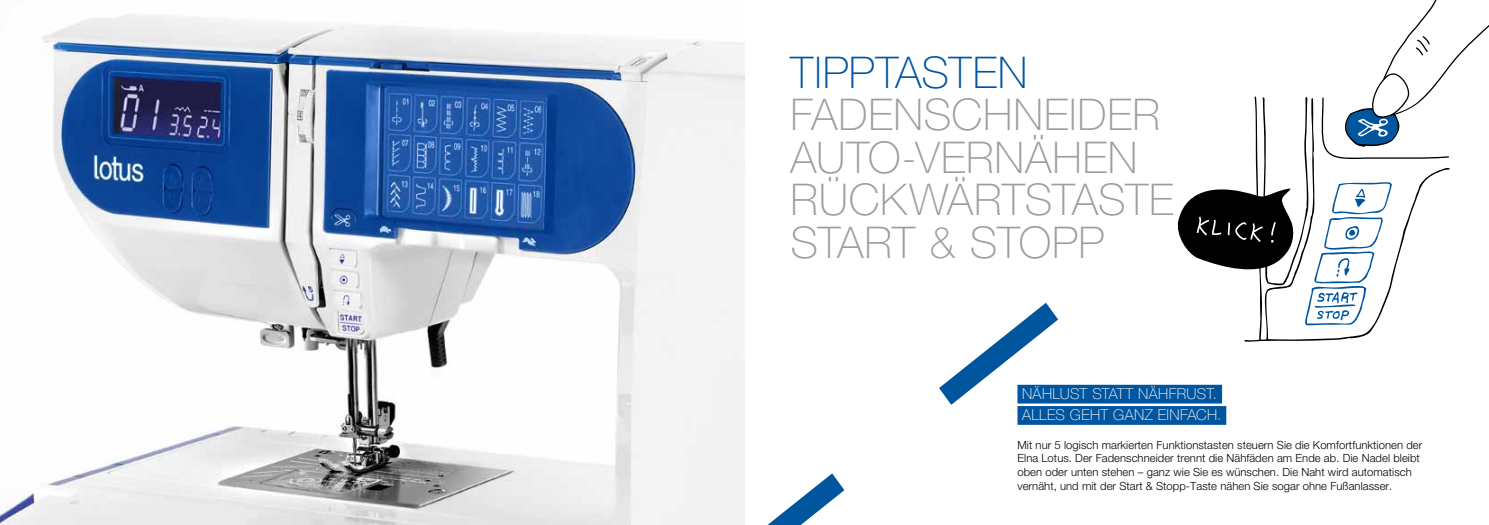
<style>
.page{position:relative;width:1489px;height:525px;background:#fff}
.page>*{position:absolute;margin:0;border:0;box-sizing:border-box;transform-origin:0 0}
.t1{font:100 43.75px/42.5px "Helvetica Neue";letter-spacing:.025em;color:#9c9e9f}
.t2{font:100 43.75px "Helvetica Neue";letter-spacing:.11em;color:#00559f}
.t3{font:100 15px/21.2px "Helvetica Neue";letter-spacing:.03em;color:#fff}
.t4{font:300 11.25px/13.5px "Helvetica Neue";letter-spacing:.005em;color:#000}
</style>
<div class="page">
<img style="left:0;top:14px;width:744px;height:510px">
<svg style="left:1244px;top:325px;width:131px;height:17px"></svg>
<svg style="left:725px;top:302px;width:333px;height:222px"></svg>
<div style="left:1017px;top:384px;width:204px;height:19px;background:#00559f"></div>
<div style="left:1017px;top:406px;width:209px;height:18px;background:#00559f"></div>
<svg style="left:1177px;top:0;width:311px;height:325px"></svg>
<h1 class="t2" style="left:790px;top:48px;width:231px">TIPPTASTEN</h1>
<h1 class="t1" style="left:790px;top:94px;width:384px">FADENSCHN EIDER<br>AUTO -VERNÄHEN<br>RÜCKWÄRTSTASTE<br>START &amp; STOP P</h1>
<h2 class="t3" style="left:1021px;top:383px;width:201px">NÄHLUST STATT NÄHFRUST.<br>ALLES GEHT GANZ EIN FACH.</h2>
<p class="t4" style="left:1017px;top:437px;width:406px">Mit nur 5 logisch markierten Funktionstasten steuern Sie die Komfortfunktionen der Elna Lotus. Der Fadenschneider trennt die Nähfäden am Ende ab. Die Nadel bleibt oben oder unten stehen – ganz wie Sie es wünschen. Die Naht wird automatisch vernäht, und mit der Start &amp; Stopp-Taste nähen Sie sogar ohne Fußanlasser.</p>
</div>
